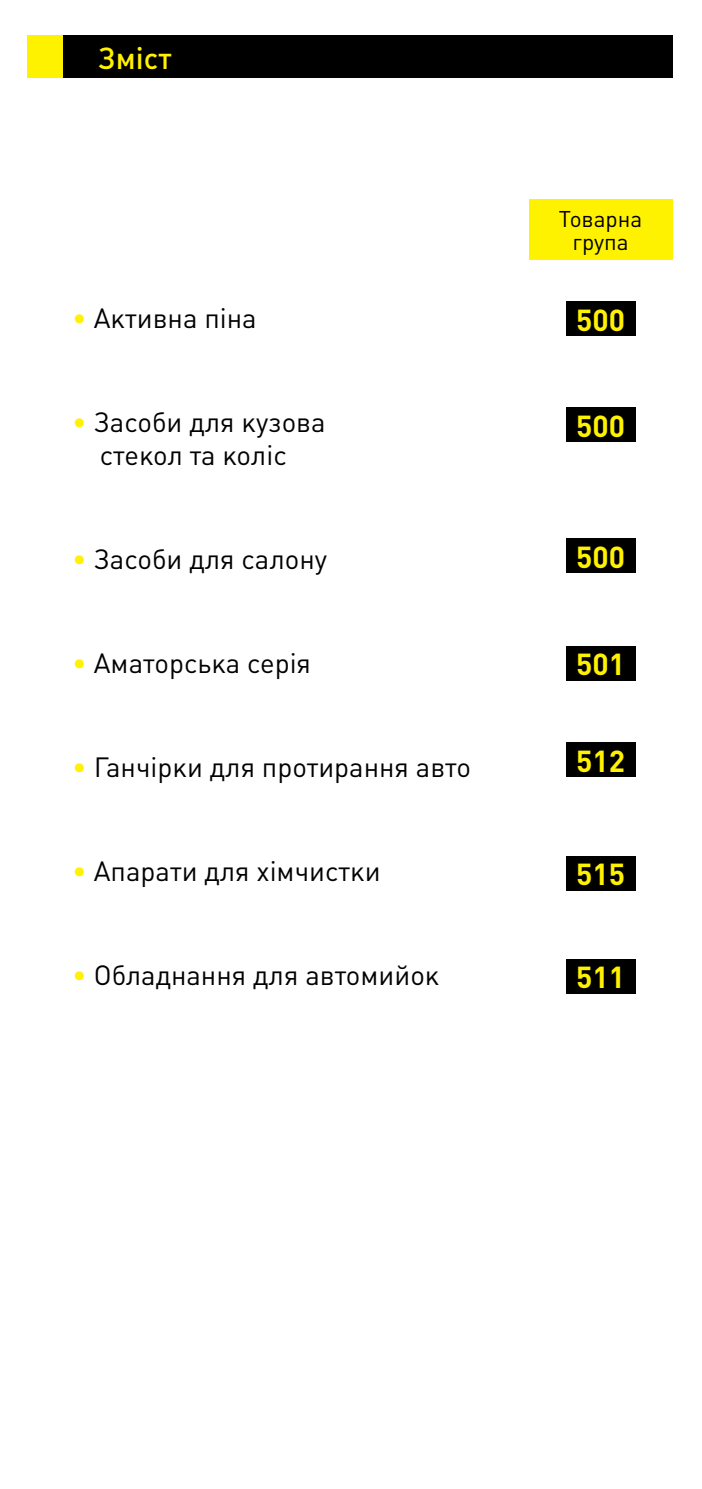
<style>
.page{position:relative;width:702px;height:1489px;background:#fff}
.page>*{position:absolute;margin:0;border:0;box-sizing:border-box;transform-origin:0 0}
.t1{font:700 30px "Plumb";color:#fff200}
.t2{font:500 30px "Plumb";color:#fff200}
.t3{font:27.5px/33px "Plumb";color:#000;text-align:center}
.t4{font:22.5px/22.5px "Plumb";color:#000;text-align:center}
.s1{color:#fff200}
</style>
<div class="page">
<div style="left:565px;top:301px;width:70px;height:35px;background:#000"></div>
<div style="left:528px;top:199px;width:144px;height:61px;background:#fff200"></div>
<div style="left:565px;top:407px;width:70px;height:35px;background:#000"></div>
<div style="left:565px;top:538px;width:70px;height:34px;background:#000"></div>
<div style="left:565px;top:646px;width:70px;height:34px;background:#000"></div>
<div style="left:565px;top:742px;width:70px;height:34px;background:#000"></div>
<div style="left:565px;top:856px;width:70px;height:34px;background:#000"></div>
<div style="left:565px;top:959px;width:70px;height:34px;background:#000"></div>
<div style="left:27px;top:35px;width:645px;height:43px;background:#000"></div>
<div style="left:27px;top:35px;width:36px;height:43px;background:#fff200"></div>
<p class="t2" style="left:98px;top:41px;width:75px">Зміст</p>
<p class="t4" style="left:558px;top:208px;width:85px">Товарна група</p>
<p class="t3" style="left:72px;top:302px;width:186px"><span class="s1">•</span> Активна піна</p>
<p class="t1" style="left:576px;top:303px;width:50px">500</p>
<p class="t3" style="left:72px;top:406px;width:255px"><span class="s1">•</span> Засоби для кузова стекол та коліс</p>
<p class="t1" style="left:576px;top:409px;width:50px">500</p>
<p class="t3" style="left:72px;top:542px;width:256px"><span class="s1">•</span> Засоби для салону</p>
<p class="t1" style="left:576px;top:540px;width:50px">500</p>
<p class="t3" style="left:72px;top:646px;width:240px"><span class="s1">•</span> Аматорська серія</p>
<p class="t1" style="left:576px;top:647px;width:50px">501</p>
<p class="t3" style="left:72px;top:750px;width:400px"><span class="s1">•</span> Ганчірки для протирання авто</p>
<p class="t1" style="left:576px;top:744px;width:50px">512</p>
<p class="t3" style="left:72px;top:854px;width:310px"><span class="s1">•</span> Апарати для хімчистки</p>
<p class="t1" style="left:576px;top:857px;width:50px">515</p>
<p class="t3" style="left:72px;top:958px;width:369px"><span class="s1">•</span> Обладнання для автомийок</p>
<p class="t1" style="left:576px;top:960px;width:50px">511</p>
</div>
